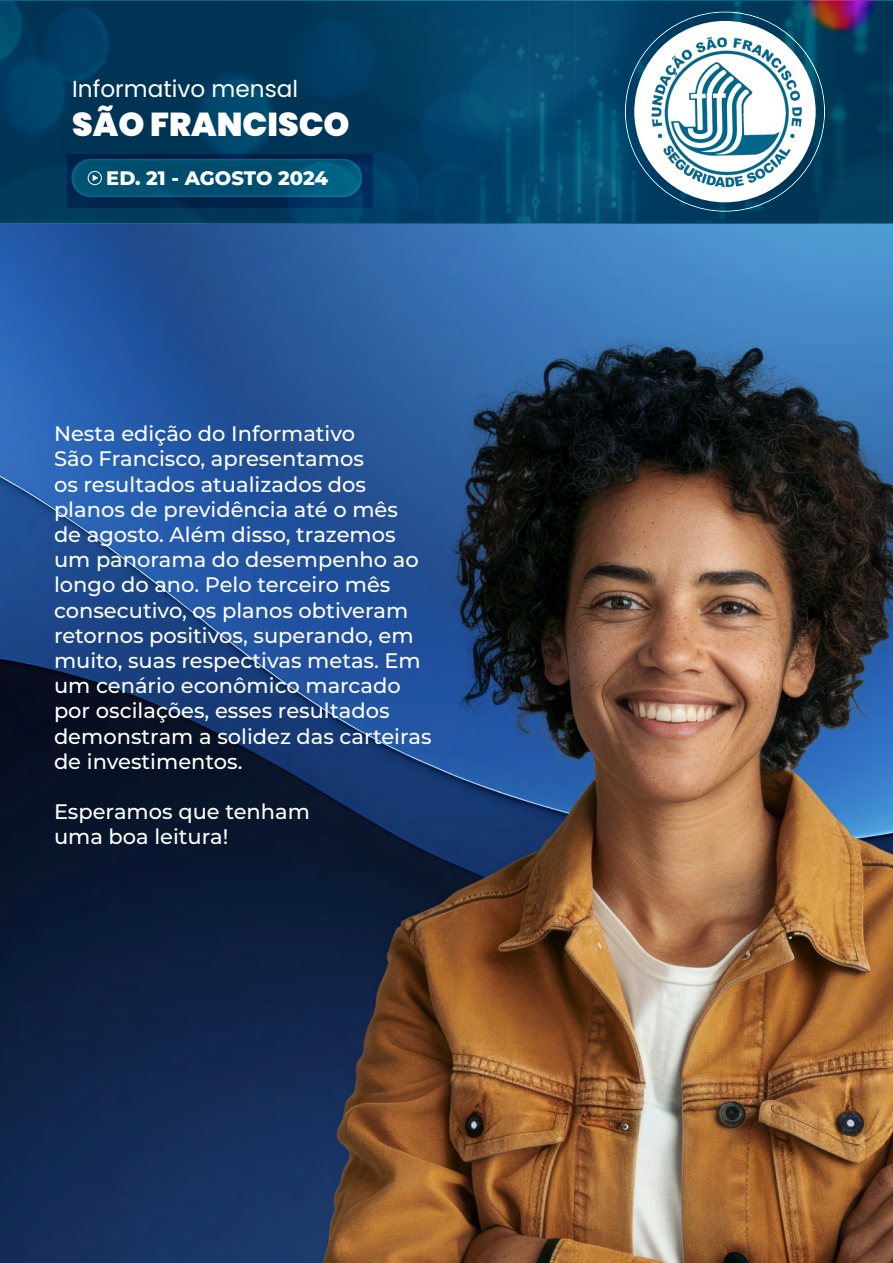
<style>
.page{position:relative;width:893px;height:1263px;background:#fff}
.page>*{position:absolute;margin:0;border:0;box-sizing:border-box;transform-origin:0 0}
.t1{font:900 33px "Poppins";color:#fff}
.t2{font:23.25px "Poppins";color:#fff}
.t3{font:500 21px/25.2px "Montserrat";color:#fff}
.t4{font:800 19.5px "Montserrat";letter-spacing:-.005em;color:#fff}
</style>
<div class="page">
<img style="left:0;top:223px;width:893px;height:1040px">
<img style="left:789px;top:0;width:104px;height:1px">
<img style="left:0;top:1px;width:893px;height:221px">
<div style="left:634px;top:21px;width:182px;height:181px;background:#fff;border-radius:50%"></div>
<img style="left:67px;top:154px;width:305px;height:53px">
<svg style="left:72px;top:159px;width:289px;height:37px;background:#005374"></svg>
<div style="left:72px;top:159px;width:290px;height:38px;border:1px solid #fff;border-radius:18px"></div>
<div style="left:88px;top:171px;width:14px;height:14px;border:1px solid #fff;border-radius:50%"></div>
<svg style="left:93px;top:175px;width:5px;height:6px"></svg>
<img style="left:649px;top:34px;width:155px;height:154px">
<p class="t2" style="left:72px;top:75px;width:228px">Informativo mensal</p>
<h1 class="t1" style="left:72px;top:106px;width:279px">SÃO FRANCISCO</h1>
<p class="t4" style="left:106px;top:164px;width:224px">ED. 21 - AGOSTO 2024</p>
<p class="t3" style="left:54px;top:420px;width:379px">Nesta edição do Informativo<br>São Francisco, apresentamos<br>os resultados atualizados dos planos de previdência até o mês<br>de agosto. Além disso, trazemos um panorama do desempenho ao longo do ano. Pelo terceiro mês consecutivo, os planos obtiveram retornos positivos, superando, em muito, suas respectivas metas. Em um cenário econômico marcado por oscilações, esses resultados demonstram a solidez das carteiras de investimentos.</p>
<p class="t3" style="left:54px;top:798px;width:257px">Esperamos que tenham uma boa leitura!</p>
</div>
